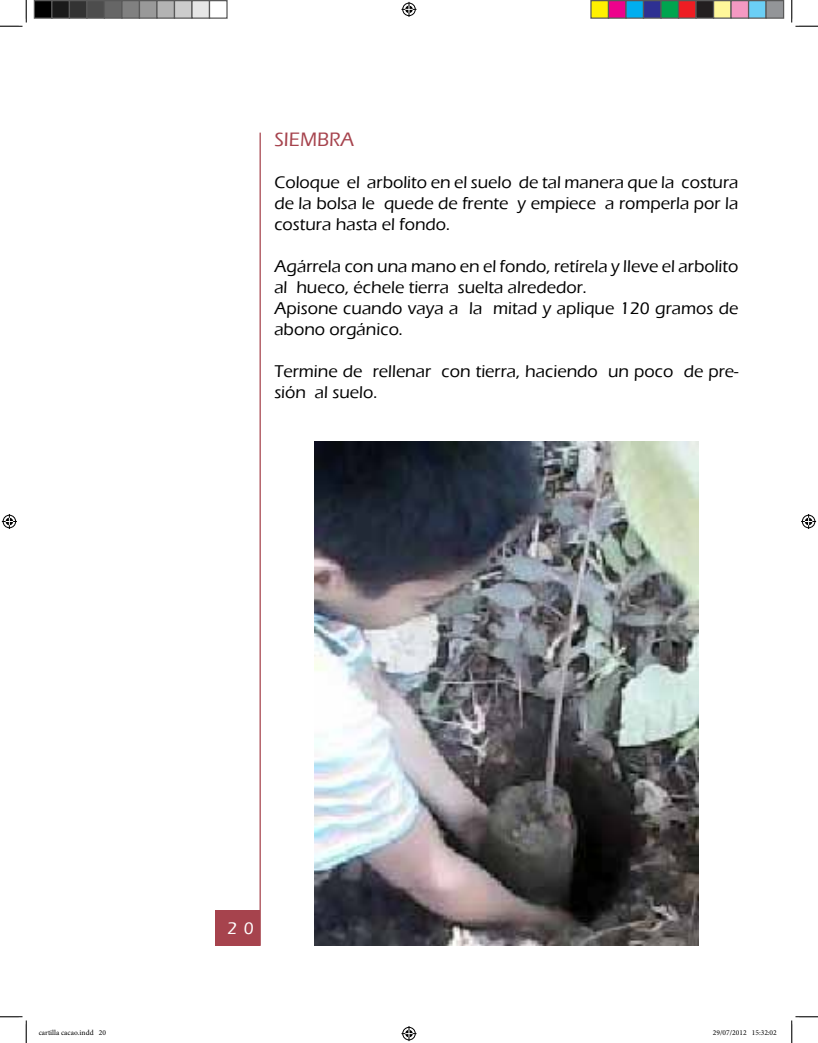
<style>
.page{position:relative;width:818px;height:1043px;background:#fff}
.page>*{position:absolute;margin:0;border:0;box-sizing:border-box;transform-origin:0 0}
.t1{font:500 20px "Eras ITC";color:#a6434d}
.t2{font:500 17.5px/21px "Eras ITC";color:#000}
.t3{font:500 17.5px "Eras ITC";color:#fff}
.t4{font:7.5px "Minion Pro";color:#000}
</style>
<div class="page">
<hr style="left:259px;top:133px;width:2px;height:812px;background:#a6434d">
<div style="left:215px;top:910px;width:44px;height:35px;background:#a6434d"></div>
<img style="left:314px;top:441px;width:384px;height:504px">
<svg style="left:0;top:0;width:27px;height:27px"></svg>
<svg style="left:0;top:1016px;width:27px;height:26px"></svg>
<svg style="left:791px;top:0;width:27px;height:27px"></svg>
<svg style="left:791px;top:1016px;width:27px;height:26px"></svg>
<svg style="left:401px;top:2px;width:15px;height:15px"></svg>
<svg style="left:401px;top:1026px;width:15px;height:15px"></svg>
<svg style="left:2px;top:514px;width:15px;height:15px"></svg>
<svg style="left:801px;top:514px;width:15px;height:15px"></svg>
<div style="left:34px;top:1px;width:18px;height:17px;background:#000"></div>
<div style="left:34px;top:0;width:18px;height:19px;border:1px solid #595959"></div>
<div style="left:52px;top:1px;width:17px;height:17px;background:#1a1a1a"></div>
<div style="left:51px;top:0;width:19px;height:19px;border:1px solid #595959"></div>
<div style="left:69px;top:1px;width:18px;height:17px;background:#333"></div>
<div style="left:69px;top:0;width:19px;height:19px;border:1px solid #595959"></div>
<div style="left:87px;top:1px;width:17px;height:17px;background:#4d4d4d"></div>
<div style="left:86px;top:0;width:19px;height:19px;border:1px solid #595959"></div>
<div style="left:104px;top:1px;width:18px;height:17px;background:#666"></div>
<div style="left:104px;top:0;width:18px;height:19px;border:1px solid #595959"></div>
<div style="left:122px;top:1px;width:17px;height:17px;background:#808080"></div>
<div style="left:121px;top:0;width:19px;height:19px;border:1px solid #595959"></div>
<div style="left:139px;top:1px;width:18px;height:17px;background:#999"></div>
<div style="left:139px;top:0;width:19px;height:19px;border:1px solid #595959"></div>
<div style="left:157px;top:1px;width:17px;height:17px;background:#b3b3b3"></div>
<div style="left:156px;top:0;width:19px;height:19px;border:1px solid #595959"></div>
<div style="left:174px;top:1px;width:18px;height:17px;background:#ccc"></div>
<div style="left:174px;top:0;width:18px;height:19px;border:1px solid #595959"></div>
<div style="left:192px;top:1px;width:17px;height:17px;background:#e6e6e6"></div>
<div style="left:191px;top:0;width:19px;height:19px;border:1px solid #595959"></div>
<div style="left:209px;top:0;width:19px;height:19px;border:1px solid #595959"></div>
<div style="left:591px;top:1px;width:17px;height:17px;background:#fff101"></div>
<div style="left:590px;top:0;width:19px;height:19px;border:1px solid #595959"></div>
<div style="left:608px;top:1px;width:18px;height:17px;background:#ed028c"></div>
<div style="left:608px;top:0;width:18px;height:19px;border:1px solid #595959"></div>
<div style="left:626px;top:1px;width:17px;height:17px;background:#00aeef"></div>
<div style="left:625px;top:0;width:19px;height:19px;border:1px solid #595959"></div>
<div style="left:643px;top:1px;width:18px;height:17px;background:#2e3092"></div>
<div style="left:642px;top:0;width:19px;height:19px;border:1px solid #595959"></div>
<div style="left:661px;top:1px;width:17px;height:17px;background:#00a54f"></div>
<div style="left:660px;top:0;width:19px;height:19px;border:1px solid #595959"></div>
<div style="left:678px;top:1px;width:18px;height:17px;background:#ee1d23"></div>
<div style="left:678px;top:0;width:18px;height:19px;border:1px solid #595959"></div>
<div style="left:696px;top:1px;width:17px;height:17px;background:#231f20"></div>
<div style="left:695px;top:0;width:19px;height:19px;border:1px solid #595959"></div>
<div style="left:713px;top:1px;width:18px;height:17px;background:#fff79a"></div>
<div style="left:712px;top:0;width:19px;height:19px;border:1px solid #595959"></div>
<div style="left:731px;top:1px;width:17px;height:17px;background:#f499c2"></div>
<div style="left:730px;top:0;width:19px;height:19px;border:1px solid #595959"></div>
<div style="left:748px;top:1px;width:18px;height:17px;background:#6bcff6"></div>
<div style="left:748px;top:0;width:18px;height:19px;border:1px solid #595959"></div>
<div style="left:766px;top:1px;width:17px;height:17px;background:#939598"></div>
<div style="left:765px;top:0;width:19px;height:19px;border:1px solid #595959"></div>
<p class="t1" style="left:274px;top:128px;width:22px">Siembra</p>
<p class="t2" style="left:274px;top:172px;width:465px;text-align:justify">Coloque el arbolito en el suelo de tal manera que la costura de la bolsa le quede de frente y empiece a romperla por la costura hasta el fondo.</p>
<p class="t2" style="left:274px;top:256px;width:465px">Agárrela con una mano en el fondo, retírela y lleve el arbolito al hueco, échele tierra suelta alrededor.<br>Apisone cuando vaya a la mitad y aplique 120 gramos de abono orgánico.</p>
<p class="t2" style="left:274px;top:361px;width:465px">Termine de rellenar con tierra, haciendo un poco de pre&shy;sión al suelo.</p>
<p class="t3" style="left:227px;top:918px;width:28px">2 0</p>
<p class="t4" style="left:39px;top:1028px;width:69px">cartilla cacao.indd 20</p>
<p class="t4" style="left:712px;top:1028px;width:65px">29/07/2012 15:32:02</p>
</div>
